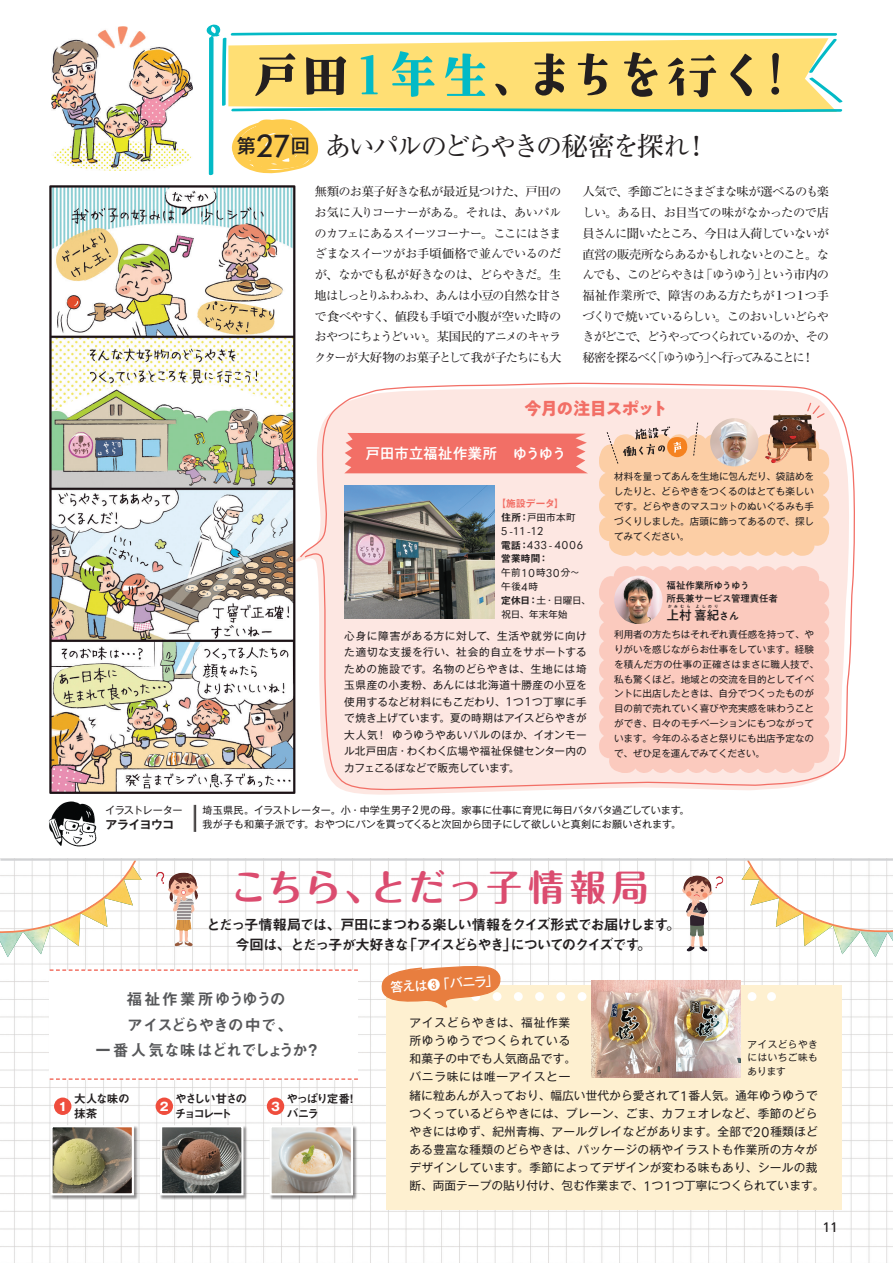
<style>
.page{position:relative;width:893px;height:1263px;background:#fff}
.page>*{position:absolute;margin:0;border:0;box-sizing:border-box;transform-origin:0 0}
.t1{font:700 36.15px "Maru Fo Pro";letter-spacing:.07em;color:#db4c6f}
.t2{font:26.55px "Ryumin Pr 6 N";letter-spacing:-.12em;color:#231f20}
.t3{font:500 19.2px "Gothic MB101 Pr 6 N";color:#231f20}
.t4{font:700 17.55px "PA1 Gothic Std N";letter-spacing:-.09em;color:#f26f66}
.t5{font:15.9px/25.5px "Midashi Go Pr 6 N MB31";letter-spacing:-.08em;color:#57585a;text-align:center}
.t6{font:500 14.85px "PA1 Gothic Std N";letter-spacing:-.025em;color:#fff}
.t7{font:14.4px/19.6px "Midashi Go Pr 6 N MB31";letter-spacing:-.09em;color:#231f20;text-align:center}
.t8{font:13.8px "Frutiger LT Std";color:#231f20}
.t9{font:500 12.75px "Gothic MB101 Pr 6 N";color:#fff}
.t10{font:500 12.75px "PA1 Gothic Std N";color:#231f20}
.t11{font:12.15px/20.7px "Ryumin Pr 6 N";letter-spacing:-.115em;color:#231f20;text-align:justify}
.t12{font:12.15px "Hira Min Std N W4";letter-spacing:-.015em;color:#231f20}
.t13{font:12.15px "Hira Min Std N W4";letter-spacing:.02em;color:#231f20}
.t14{font:11.7px/18px "Gothic MB101 Pr 6 N";letter-spacing:.03em;color:#231f20}
.t15{font:11.7px/18px "Gothic MB101 Pr 6 N";letter-spacing:.065em;color:#231f20}
.t16{font:11.7px/14.9px "Midashi Go Pr 6 N MB31";letter-spacing:-.14em;color:#231f20}
.t17{font:700 11.7px "Gothic MB101 Pr 6 N De";letter-spacing:-.02em;color:#231f20}
.t18{font:700 11.55px "Gothic MB101 Pro";color:#fff}
.t19{font:11.25px/13.8px "Quasimoda";letter-spacing:.07em;color:#231f20}
.t20{font:10.65px/16.5px "Gothic MB101 Pr 6 N";color:#231f20;text-align:justify}
.t21{font:500 10.65px "PA1 Gothic Std N";color:#231f20}
.t22{font:10.05px/13.8px "Gothic MB101 Pr 6 N";color:#231f20}
.t23{font:10.05px "Gothic MB101 Pr 6 N";letter-spacing:-.075em;color:#231f20}
.t24{font:9.6px/14.9px "Gothic MB101 Pr 6 N";color:#231f20}
.t25{font:500 9.6px/12.8px "PA1 Gothic Std N";letter-spacing:-.025em;color:#231f20}
.t26{font:700 9.6px "Gothic MB101 Pr 6 N De";letter-spacing:.02em;color:#f26f66}
.t27{font:700 9.6px "Gothic MB101 Pr 6 N De";color:#231f20}
.t28{font:500 4.2px "PA1 Gothic Std N";letter-spacing:.465em;color:#231f20}
.s1{font-family:"Quasimoda";font-size:31.35px}
.s2{font-family:"Hira Min Std N W4"}
.s3{font-family:"Ryumin Pr 6 N"}
.s4{font-family:"Gothic MB101 Pr 6 N De";font-weight:700}
.s5{font-family:"Gothic MB101 Pr 6 N De";font-weight:700;font-size:9.6px}
.s6{font-family:"Quasimoda";font-size:11.25px}
.s7{font-family:"Quasimoda";font-size:12.45px}
.s8{font-family:"Quasimoda";font-size:11.85px}
.s9{font-family:"Quasimoda";font-size:13.65px}
</style>
<div class="page">
<img style="left:0;top:861px;width:893px;height:402px">
<svg style="left:742px;top:861px;width:151px;height:96px"></svg>
<svg style="left:0;top:861px;width:142px;height:96px"></svg>
<hr style="left:0;top:858px;width:893px;height:3px;background:#d1d2d4">
<svg style="left:299px;top:382px;width:556px;height:408px"></svg>
<img style="left:51px;top:27px;width:142px;height:143px">
<img style="left:48px;top:801px;width:49px;height:45px">
<svg style="left:194px;top:805px;width:2px;height:27px"></svg>
<svg style="left:206px;top:24px;width:637px;height:150px"></svg>
<img style="left:50px;top:186px;width:245px;height:608px">
<svg style="left:344px;top:402px;width:500px;height:385px;background:#ebc9be"></svg>
<div style="left:54px;top:1097px;width:17px;height:18px;background:#ef4d3d;border-radius:50%"></div>
<div style="left:156px;top:1097px;width:17px;height:18px;background:#ef4d3d;border-radius:50%"></div>
<div style="left:267px;top:1097px;width:17px;height:18px;background:#ef4d3d;border-radius:50%"></div>
<div style="left:50px;top:1125px;width:88px;height:75px;background:#231f20;opacity:.5"></div>
<img style="left:53px;top:1128px;width:78px;height:64px">
<div style="left:50px;top:1125px;width:84px;height:70px;border:2px solid #fff"></div>
<div style="left:160px;top:1125px;width:88px;height:75px;background:#231f20;opacity:.5"></div>
<img style="left:163px;top:1128px;width:77px;height:64px">
<div style="left:160px;top:1125px;width:83px;height:70px;border:2px solid #fff"></div>
<div style="left:269px;top:1125px;width:88px;height:75px;background:#231f20;opacity:.5"></div>
<img style="left:273px;top:1128px;width:77px;height:64px">
<div style="left:270px;top:1125px;width:83px;height:70px;border:2px solid #fff"></div>
<svg style="left:448px;top:919px;width:6px;height:2px"></svg>
<div style="left:50px;top:970px;width:308px;height:109px;background:#fff"></div>
<svg style="left:50px;top:969px;width:308px;height:2px"></svg>
<svg style="left:50px;top:1078px;width:308px;height:2px"></svg>
<img style="left:682px;top:876px;width:30px;height:75px">
<div style="left:386px;top:985px;width:455px;height:225px;background:#fef0d0"></div>
<div style="left:556px;top:992px;width:9px;height:9px;background:#fff;border-radius:50%"></div>
<div style="left:514px;top:992px;width:9px;height:9px;background:#fff;border-radius:50%"></div>
<div style="left:748px;top:992px;width:8px;height:9px;background:#fff;border-radius:50%"></div>
<div style="left:578px;top:992px;width:8px;height:9px;background:#fff;border-radius:50%"></div>
<div style="left:535px;top:992px;width:9px;height:9px;background:#fff;border-radius:50%"></div>
<div style="left:767px;top:992px;width:9px;height:9px;background:#fff;border-radius:50%"></div>
<svg style="left:379px;top:962px;width:124px;height:46px"></svg>
<img style="left:156px;top:872px;width:37px;height:75px">
<img style="left:592px;top:981px;width:148px;height:96px">
<h3 class="t3" style="left:237px;top:130px;width:75px">第<span class="s1">27</span>回</h3>
<h2 class="t2" style="left:325px;top:125px;width:387px">あいパルのどらやきの<span class="s2">秘密</span>を<span class="s2">探</span>れ<span class="s2">！</span></h2>
<p class="t12" style="left:315px;top:183px;width:248px">無類<span class="s3">のお</span>菓子好<span class="s3">きな</span>私<span class="s3">が</span>最近見<span class="s3">つけた</span>、戸田<span class="s3">の</span></p>
<p class="t11" style="left:315px;top:201px;width:248px">お<span class="s2">気</span>に<span class="s2">入</span>りコーナーがある<span class="s2">。</span>それは<span class="s2">、</span>あいパルのカフェにあるスイーツコーナー<span class="s2">。</span>ここにはさまざまなスイーツがお<span class="s2">手頃価格</span>で<span class="s2">並</span>んでいるのだが<span class="s2">、</span>なかでも<span class="s2">私</span>が<span class="s2">好</span>きなのは<span class="s2">、</span>どらやきだ<span class="s2">。生地</span>はしっとりふわふわ<span class="s2">、</span>あんは<span class="s2">小豆</span>の<span class="s2">自然</span>な<span class="s2">甘</span>さで<span class="s2">食</span>べやすく<span class="s2">、値段</span>も<span class="s2">手頃</span>で<span class="s2">小腹</span>が<span class="s2">空</span>いた<span class="s2">時</span>のおやつにちょうどいい<span class="s2">。某国民的</span>アニメのキャラクターが<span class="s2">大好物</span>のお<span class="s2">菓子</span>として<span class="s2">我</span>が<span class="s2">子</span>たちにも<span class="s2">大</span></p>
<p class="t11" style="left:582px;top:181px;width:248px"><span class="s2">人気</span>で<span class="s2">、季節</span>ごとにさまざまな<span class="s2">味</span>が<span class="s2">選</span>べるのも<span class="s2">楽</span>しい<span class="s2">。</span>ある<span class="s2">日、</span>お<span class="s2">目当</span>ての<span class="s2">味</span>がなかったので<span class="s2">店員</span>さんに<span class="s2">聞</span>いたところ<span class="s2">、今日</span>は<span class="s2">入荷</span>していないが<span class="s2">直営</span>の<span class="s2">販売所</span>ならあるかもしれないとのこと<span class="s2">。</span>なんでも<span class="s2">、</span>このどらやきは「ゆうゆう」という<span class="s2">市内</span>の</p>
<p class="t13" style="left:582px;top:287px;width:248px">福祉作業所<span class="s3">で</span>、障害<span class="s3">のある</span>方<span class="s3">たちが</span>1<span class="s3">つ</span>1<span class="s3">つ</span>手</p>
<p class="t11" style="left:582px;top:305px;width:248px">づくりで<span class="s2">焼</span>いているらしい<span class="s2">。</span>このおいしいどらやきがどこで<span class="s2">、</span>どうやってつくられているのか<span class="s2">、</span>その<span class="s2">秘密</span>を<span class="s2">探</span>るべく「ゆうゆう」へ<span class="s2">行</span>ってみることに<span class="s2">！</span></p>
<h3 class="t4" style="left:524px;top:397px;width:146px">今月の注目スポット</h3>
<p class="t6" style="left:365px;top:445px;width:203px">戸田市立福祉作業所　ゆうゆう</p>
<p class="t26" style="left:496px;top:495px;width:69px">【施設データ】</p>
<p class="t24" style="left:501px;top:509px;width:76px"><span class="s4">住所：</span>戸田市本町</p>
<p class="t19" style="left:501px;top:524px;width:83px">5-11-12<br><span class="s5">電話：</span>433-4006</p>
<p class="t27" style="left:501px;top:551px;width:49px">営業時間：</p>
<p class="t24" style="left:501px;top:565px;width:91px;line-height:13.8px">午前 <span class="s6">10</span>時<span class="s6">30</span>分～午後<span class="s6">4</span>時<br><span class="s4">定休日：</span>土・日曜日、祝日、年末年始</p>
<p class="t24" style="left:614px;top:468px;width:202px;text-align:justify">材料を量ってあんを生地に包んだり、袋詰めをしたりと、どらやきをつくるのはとても楽しいです。どらやきのマスコットのぬいぐるみも手づくりしました。店頭に飾ってあるので、探してみてください。</p>
<p class="t25" style="left:667px;top:580px;width:113px">福祉作業所ゆうゆう　<br>所長兼サービス管理責任者</p>
<p class="t10" style="left:666px;top:607px;width:54px">上村喜紀</p>
<p class="t28" style="left:668px;top:604px;width:12px">かみ</p>
<p class="t28" style="left:680px;top:604px;width:12px">むら</p>
<p class="t28" style="left:695px;top:604px;width:12px">よし</p>
<p class="t28" style="left:708px;top:604px;width:12px">のり</p>
<p class="t21" style="left:719px;top:609px;width:22px">さん</p>
<p class="t23" style="left:106px;top:801px;width:78px">イラストレーター</p>
<p class="t17" style="left:106px;top:815px;width:70px">アライヨウコ</p>
<p class="t20" style="left:344px;top:627px;width:244px">心身に障害がある方に対して、生活や就労に向けた適切な支援を行い、社会的自立をサポートするための施設です。名物のどらやきは、生地には埼玉県産の小麦粉、あんには北海道十勝産の小豆を使用するなど材料にもこだわり、<span class="s7">1</span> つ <span class="s7">1</span> つ丁寧に手で焼き上げています。夏の時期はアイスどらやきが大人気！ゆうゆうやあいパルのほか、イオンモール北戸田店・わくわく広場や福祉保健センター内のカフェこるぽなどで販売しています。</p>
<p class="t24" style="left:614px;top:626px;width:206px">利用者の方たちはそれぞれ責任感を持って、やりがいを感じながらお仕事をしています。経験を積んだ方の仕事の正確さはまさに職人技で、私も驚くほど。地域との交流を目的としてイベントに出店したときは、自分でつくったものが目の前で売れていく喜びや充実感を味わうことができ、日々のモチベーションにもつながっています。今年のふるさと祭りにも出店予定なので、ぜひ足を運んでみてください。</p>
<p class="t22" style="left:203px;top:802px;width:489px">埼玉県民。イラストレーター。小・中学生男子<span class="s8">2</span> 児の母。家事に仕事に育児に毎日バタバタ過ごしています。我が子も和菓子派です。おやつにパンを買ってくると次回から団子にして欲しいと真剣にお願いされます。</p>
<h1 class="t1" style="left:231px;top:858px;width:419px">こちら、とだっ子情報局</h1>
<p class="t7" style="left:206px;top:914px;width:476px">とだっ子情報局では、戸田にまつわる楽しい情報をクイズ形式でお届けします。今回は、とだっ子が大好きな「アイスどらやき」についてのクイズです。</p>
<h3 class="t5" style="left:95px;top:986px;width:227px">福祉作業所ゆうゆうの<br>アイスどらやきの中で、<br>一番人気な味はどれでしょうか？</h3>
<p class="t18" style="left:160px;top:1097px;width:10px">2</p>
<p class="t16" style="left:286px;top:1091px;width:73px">やっぱり定番！バニラ</p>
<p class="t16" style="left:74px;top:1091px;width:57px">大人な味の抹茶</p>
<p class="t18" style="left:58px;top:1097px;width:10px">1</p>
<p class="t16" style="left:175px;top:1091px;width:74px">やさしい甘さのチョコレート</p>
<p class="t18" style="left:271px;top:1097px;width:10px">3</p>
<p class="t9" style="left:390px;top:977px;width:109px;rotate:-4deg">答えは❸「バニラ」</p>
<p class="t15" style="left:409px;top:1012px;width:168px">アイスどらやきは、福祉作業所ゆうゆうでつくられている和菓子の中でも人気商品です。バニラ味には唯一アイスと一</p>
<p class="t14" style="left:409px;top:1086px;width:416px">緒に粒あんが入っており、幅広い世代から愛されて<span class="s9">1</span> 番人気。通年ゆうゆうでつくっているどらやきには、プレーン、ごま、カフェオレなど、季節のどらやきにはゆず、紀州青梅、アールグレイなどがあります。全部で<span class="s9">20</span>種類ほどある豊富な種類のどらやきは、パッケージの柄やイラストも作業所の方々がデザインしています。季節によってデザインが変わる味もあり、シールの裁断、両面テープの貼り付け、包む作業まで、<span class="s9">1</span> つ<span class="s9">1</span> つ丁寧につくられています。</p>
<p class="t24" style="left:748px;top:1036px;width:72px;line-height:13.8px;text-align:justify">アイスどらやきにはいちご味もあります</p>
<p class="t8" style="left:822px;top:1218px;width:17px">11</p>
</div>
